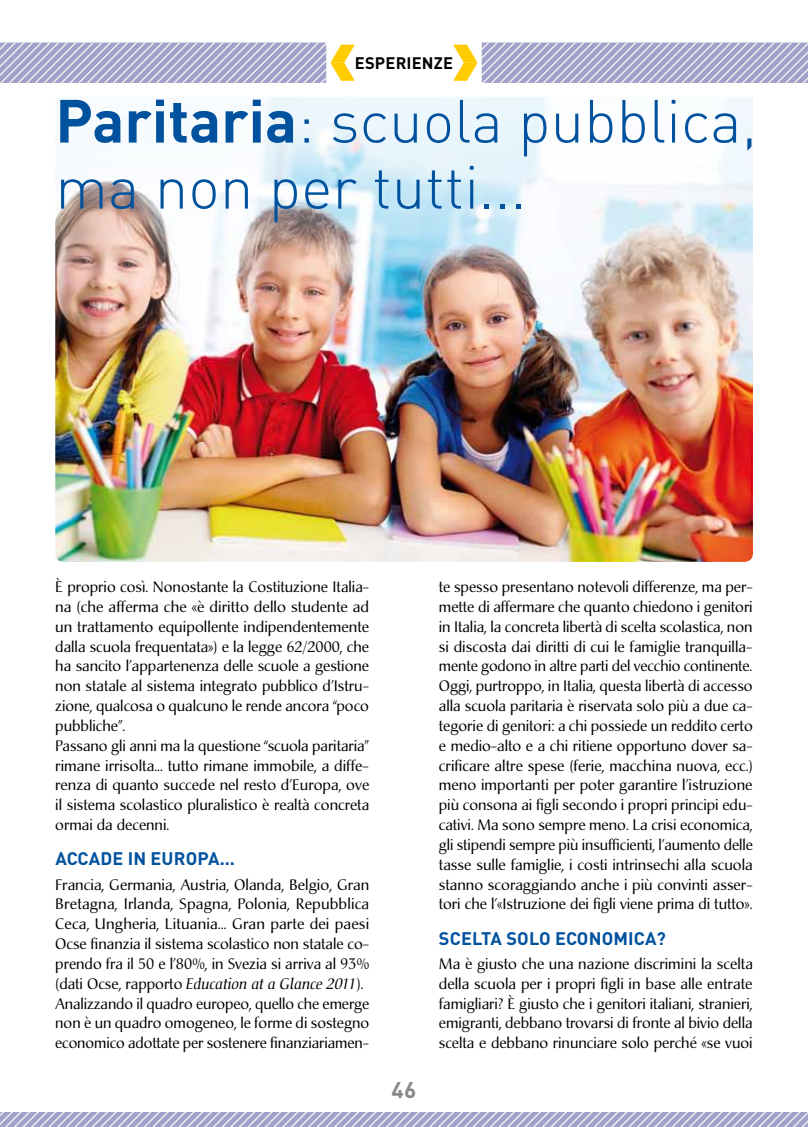
<style>
.page{position:relative;width:808px;height:1127px;background:#fff}
.page>*{position:absolute;margin:0;border:0;box-sizing:border-box;transform-origin:0 0}
.t1{font:300 60px/66px "DIN Pro";color:#00519e}
.t2{font:700 22.5px "DIN Pro";color:#87888a}
.t3{font:700 18px "DIN Pro";letter-spacing:.01em;color:#00519e}
.t4{font:700 16.5px "DIN Pro";letter-spacing:.01em;color:#000}
.t5{font:15px/19.8px "Christiana";color:#000}
.s1{font-weight:700}
.s2{font-style:italic}
</style>
<div class="page">
<svg style="left:0;top:1112px;width:808px;height:15px;background:#b3b1d3"></svg>
<svg style="left:0;top:43px;width:355px;height:40px;background:#b9b6cd"></svg>
<svg style="left:453px;top:43px;width:355px;height:40px;background:#b9b6ce"></svg>
<img style="left:55px;top:97px;width:698px;height:465px">
<p class="t4" style="left:355px;top:52px;width:100px">ESPERIENZE</p>
<h1 class="t1" style="left:55px;top:85px;width:703px"><span class="s1">PARITARIA</span>: scuola pubblica, ma non per tutti...</h1>
<p class="t5" style="left:55px;top:577px;width:315px">È proprio così. Nonostante la Costituzione Italia&shy;na (che afferma che «è diritto dello studente ad un trattamento equipollente indipendentemente dalla scuola frequentata») e la legge 62/2000, che ha sancito l’appartenenza delle scuole a gestione non statale al sistema integrato pubblico d’Istru&shy;zione, qualcosa o qualcuno le rende ancora “poco pubbliche”.<br>Passano gli anni ma la questione “scuola paritaria” rimane irrisolta... tutto rimane immobile, a diffe&shy;renza di quanto succede nel resto d’Europa, ove il sistema scolastico pluralistico è realtà concreta ormai da decenni.</p>
<p class="t3" style="left:55px;top:847px;width:24px">ACCA</p>
<p class="t3" style="left:100px;top:847px;width:136px">DE IN EUROPA...</p>
<p class="t5" style="left:55px;top:874px;width:316px">Francia, Germania, Austria, Olanda, Belgio, Gran Bretagna, Irlanda, Spagna, Polonia, Repubblica Ceca, Ungheria, Lituania... Gran parte dei paesi Ocse finanzia il sistema scolastico non statale co&shy;prendo fra il 50 e l’80%, in Svezia si arriva al 93% (dati Ocse, rapporto <span class="s2">Education at a Glance 2011</span>).<br>Analizzando il quadro europeo, quello che emerge non è un quadro omogeneo, le forme di sostegno economico adottate per sostenere finanziariamen-</p>
<h2 class="t2" style="left:392px;top:1075px;width:26px">46</h2>
<p class="t5" style="left:439px;top:577px;width:315px;text-align:justify">te spesso presentano notevoli differenze, ma per&shy;mette di affermare che quanto chiedono i genitori in Italia, la concreta libertà di scelta scolastica, non si discosta dai diritti di cui le famiglie tranquilla&shy;mente godono in altre parti del vecchio continente.<br>Oggi, purtroppo, in Italia, questa libertà di accesso alla scuola paritaria è riservata solo più a due ca&shy;tegorie di genitori: a chi possiede un reddito certo e medio-alto e a chi ritiene opportuno dover sa&shy;crificare altre spese (ferie, macchina nuova, ecc.) meno importanti per poter garantire l’istruzione più consona ai figli secondo i propri principi edu&shy;cativi. Ma sono sempre meno. La crisi economica, gli stipendi sempre più insufficienti, l’aumento delle tasse sulle famiglie, i costi intrinsechi alla scuola stanno scoraggiando anche i più convinti asser&shy;tori che l’«Istruzione dei figli viene prima di tutto».</p>
<p class="t3" style="left:439px;top:926px;width:229px">SCELTA SOLO ECONOM ICA?</p>
<p class="t5" style="left:439px;top:954px;width:315px;text-align:justify">Ma è giusto che una nazione discrimini la scelta della scuola per i propri figli in base alle entrate famigliari? È giusto che i genitori italiani, stranieri, emigranti, debbano trovarsi di fronte al bivio della scelta e debbano rinunciare solo perché «se vuoi</p>
</div>
